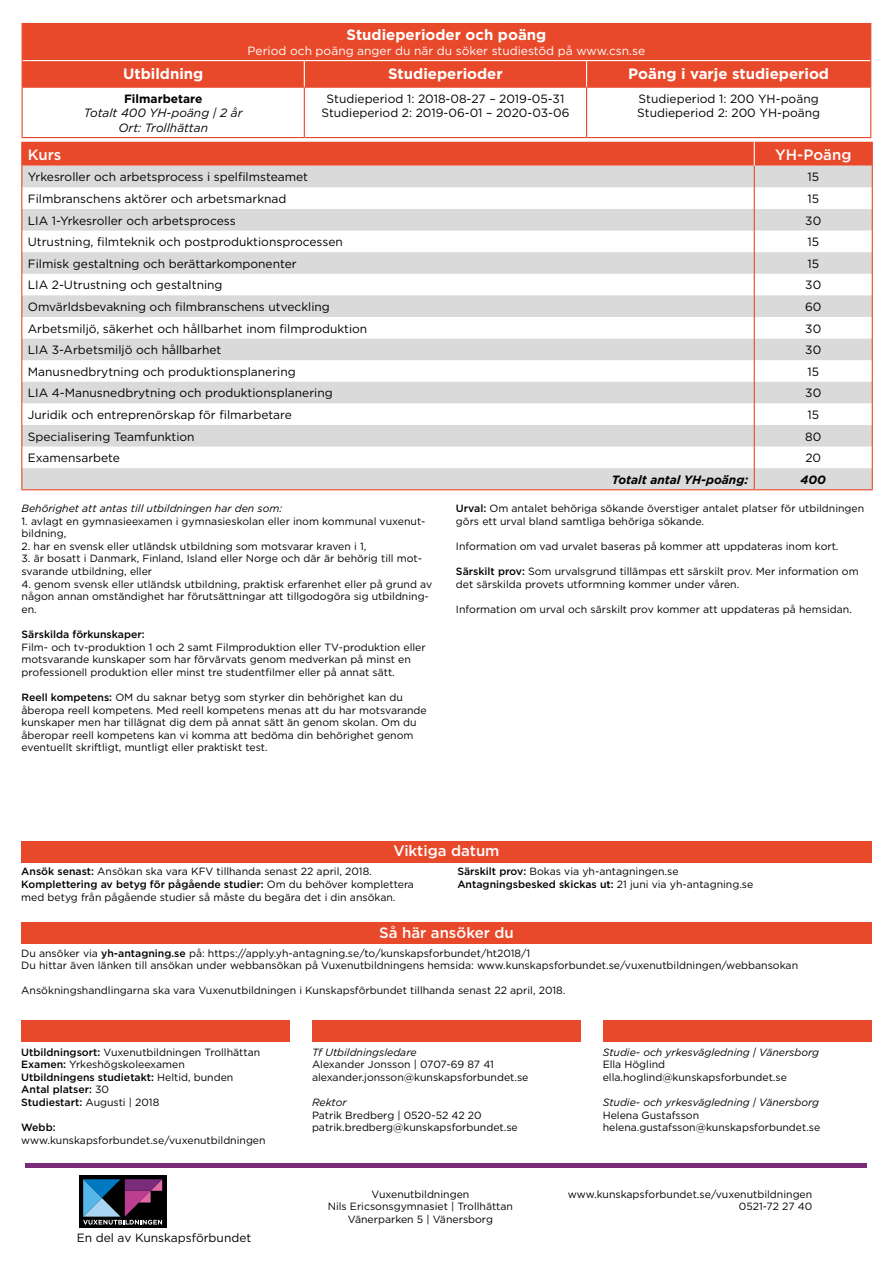
<style>
.page{position:relative;width:893px;height:1263px;background:#fff}
.page>*{position:absolute;margin:0;border:0;box-sizing:border-box;transform-origin:0 0}
.t1{font:700 15px "Gotham";color:#fff}
.t2{font:500 15px "Gotham";color:#fff}
.t3{font:12px/14.4px "Gotham";color:#000;text-align:center}
.t4{font:12px "Gotham";color:#fff}
.t5{font:italic 12px/14.4px "Gotham";color:#000;text-align:center}
.t6{font:italic 700 12px "Gotham";color:#000}
.t7{font:700 12px "Gotham";color:#000}
.t8{font:10.5px/12.6px "Gotham";color:#000}
.t9{font:italic 10.5px "Gotham";color:#000}
.t10{font:500 10.5px "Gotham";color:#000}
.s1{font-weight:500}
</style>
<div class="page">
<div style="left:21px;top:1020px;width:269px;height:21px;background:#e9492b"></div>
<div style="left:312px;top:1020px;width:269px;height:21px;background:#e9492b"></div>
<div style="left:21px;top:841px;width:851px;height:21px;background:#e9492b"></div>
<div style="left:21px;top:923px;width:851px;height:21px;background:#e9492b"></div>
<div style="left:23px;top:23px;width:847px;height:64px;background:#e9492b"></div>
<svg style="left:22px;top:61px;width:1px;height:26px"></svg>
<svg style="left:870px;top:61px;width:1px;height:26px"></svg>
<hr style="left:22px;top:87px;width:282px;height:1px;background:#e9492b">
<hr style="left:304px;top:87px;width:283px;height:1px;background:#e9492b">
<hr style="left:587px;top:87px;width:284px;height:1px;background:#e9492b">
<hr style="left:22px;top:23px;width:1px;height:38px;background:#e9492b">
<hr style="left:870px;top:23px;width:1px;height:38px;background:#e9492b">
<hr style="left:23px;top:60px;width:281px;height:1px;background:#fff">
<hr style="left:304px;top:60px;width:283px;height:1px;background:#fff">
<hr style="left:587px;top:60px;width:283px;height:1px;background:#fff">
<hr style="left:22px;top:88px;width:1px;height:49px;background:#e9492b">
<hr style="left:304px;top:88px;width:1px;height:49px;background:#e9492b">
<hr style="left:586px;top:88px;width:1px;height:49px;background:#e9492b">
<hr style="left:870px;top:88px;width:1px;height:49px;background:#e9492b">
<hr style="left:22px;top:137px;width:282px;height:1px;background:#e9492b">
<hr style="left:304px;top:137px;width:283px;height:1px;background:#e9492b">
<hr style="left:587px;top:137px;width:284px;height:1px;background:#e9492b">
<svg style="left:304px;top:61px;width:1px;height:26px"></svg>
<svg style="left:586px;top:61px;width:1px;height:26px"></svg>
<div style="left:79px;top:1175px;width:88px;height:52px;background:#000"></div>
<svg style="left:83px;top:1179px;width:79px;height:45px"></svg>
<div style="left:25px;top:1163px;width:842px;height:5px;background:#7a2b7a"></div>
<svg style="left:21px;top:142px;width:852px;height:347px"></svg>
<hr style="left:21px;top:489px;width:733px;height:1px;background:#e9492b">
<hr style="left:754px;top:489px;width:119px;height:1px;background:#e9492b">
<div style="left:603px;top:1020px;width:269px;height:21px;background:#e9492b"></div>
<h1 class="t1" style="left:346px;top:25px;width:201px">Studieperioder och poäng</h1>
<p class="t4" style="left:248px;top:43px;width:399px">Period och poäng anger du när du söker studiestöd på www.csn.se</p>
<h1 class="t1" style="left:123px;top:63px;width:82px">Utbildning</h1>
<h1 class="t1" style="left:388px;top:63px;width:116px">Studieperioder</h1>
<h1 class="t1" style="left:628px;top:63px;width:202px">Poäng i varje studieperiod</h1>
<p class="t7" style="left:124px;top:91px;width:80px">Filmarbetare</p>
<p class="t5" style="left:84px;top:105px;width:160px">Totalt 400 YH-poäng | 2 år<br>Ort: Trollhättan</p>
<p class="t3" style="left:321px;top:91px;width:249px">Studieperiod 1: 2018-08-27 – 2019-05-31<br>Studieperiod 2: 2019-06-01 – 2020-03-06</p>
<p class="t3" style="left:637px;top:91px;width:184px;text-align:left">Studieperiod 1: 200 YH-poäng<br>Studieperiod 2: 200 YH-poäng</p>
<h1 class="t2" style="left:28px;top:145px;width:35px">Kurs</h1>
<h1 class="t2" style="left:775px;top:145px;width:78px">YH-Poäng</h1>
<p class="t3" style="left:28px;top:170px;width:282px">Yrkesroller och arbetsprocess i spelfilmsteamet</p>
<p class="t3" style="left:807px;top:170px;width:13px">15</p>
<p class="t3" style="left:28px;top:191px;width:260px">Filmbranschens aktörer och arbetsmarknad</p>
<p class="t3" style="left:807px;top:191px;width:13px">15</p>
<p class="t3" style="left:28px;top:213px;width:209px">LIA 1-Yrkesroller och arbetsprocess</p>
<p class="t3" style="left:805px;top:213px;width:17px">30</p>
<p class="t3" style="left:28px;top:234px;width:317px">Utrustning, filmteknik och postproduktionsprocessen</p>
<p class="t3" style="left:807px;top:234px;width:13px">15</p>
<p class="t3" style="left:28px;top:256px;width:270px">Filmisk gestaltning och berättarkomponenter</p>
<p class="t3" style="left:807px;top:256px;width:13px">15</p>
<p class="t3" style="left:28px;top:278px;width:196px">LIA 2-Utrustning och gestaltning</p>
<p class="t3" style="left:805px;top:278px;width:17px">30</p>
<p class="t3" style="left:28px;top:299px;width:304px">Omvärldsbevakning och filmbranschens utveckling</p>
<p class="t3" style="left:805px;top:299px;width:18px">60</p>
<p class="t3" style="left:28px;top:321px;width:341px">Arbetsmiljö, säkerhet och hållbarhet inom filmproduktion</p>
<p class="t3" style="left:805px;top:321px;width:17px">30</p>
<p class="t3" style="left:28px;top:342px;width:195px">LIA 3-Arbetsmiljö och hållbarhet</p>
<p class="t3" style="left:805px;top:342px;width:17px">30</p>
<p class="t3" style="left:28px;top:364px;width:269px">Manusnedbrytning och produktionsplanering</p>
<p class="t3" style="left:807px;top:364px;width:13px">15</p>
<p class="t3" style="left:28px;top:386px;width:306px">LIA 4-Manusnedbrytning och produktionsplanering</p>
<p class="t3" style="left:805px;top:386px;width:17px">30</p>
<p class="t3" style="left:28px;top:407px;width:266px">Juridik och entreprenörskap för filmarbetare</p>
<p class="t3" style="left:807px;top:407px;width:13px">15</p>
<p class="t3" style="left:28px;top:429px;width:168px">Specialisering Teamfunktion</p>
<p class="t3" style="left:805px;top:429px;width:18px">80</p>
<p class="t3" style="left:28px;top:450px;width:94px">Examensarbete</p>
<p class="t3" style="left:805px;top:450px;width:17px">20</p>
<p class="t6" style="left:612px;top:472px;width:138px">Totalt antal YH-poäng:</p>
<p class="t6" style="left:801px;top:472px;width:27px">400</p>
<p class="t9" style="left:22px;top:501px;width:262px">Behörighet att antas till utbildningen har den som:</p>
<p class="t8" style="left:22px;top:514px;width:406px">1. avlagt en gymnasieexamen i gymnasieskolan eller inom kommunal vuxenut&shy;bildning,</p>
<p class="t8" style="left:22px;top:539px;width:346px">2. har en svensk eller utländsk utbildning som motsvarar kraven i 1,</p>
<p class="t8" style="left:22px;top:552px;width:402px">3. är bosatt i Danmark, Finland, Island eller Norge och där är behörig till mot&shy;svarande utbildning, eller</p>
<p class="t8" style="left:22px;top:577px;width:412px">4. genom svensk eller utländsk utbildning, praktisk erfarenhet eller på grund av någon annan omständighet har förutsättningar att tillgodogöra sig utbildning&shy;en.</p>
<p class="t10" style="left:22px;top:627px;width:125px">Särskilda förkunskaper:</p>
<p class="t8" style="left:22px;top:640px;width:406px">Film- och tv-produktion 1 och 2 samt Filmproduktion eller TV-produktion eller motsvarande kunskaper som har förvärvats genom medverkan på minst en professionell produktion eller minst tre studentfilmer eller på annat sätt.</p>
<p class="t8" style="left:22px;top:691px;width:407px"><span class="s1">Reell kompetens:</span> OM du saknar betyg som styrker din behörighet kan du åberopa reell kompetens. Med reell kompetens menas att du har motsvarande kunskaper men har tillägnat dig dem på annat sätt än genom skolan. Om du åberopar reell kompetens kan vi komma att bedöma din behörighet genom eventuellt skriftligt, muntligt eller praktiskt test.</p>
<p class="t8" style="left:456px;top:502px;width:410px"><span class="s1">Urval:</span> Om antalet behöriga sökande överstiger antalet platser för utbildningen görs ett urval bland samtliga behöriga sökande.</p>
<p class="t8" style="left:456px;top:539px;width:384px">Information om vad urvalet baseras på kommer att uppdateras inom kort.</p>
<p class="t8" style="left:456px;top:565px;width:404px"><span class="s1">Särskilt prov:</span> Som urvalsgrund tillämpas ett särskilt prov. Mer information om det särskilda provets utformning kommer under våren.</p>
<p class="t8" style="left:456px;top:602px;width:397px">Information om urval och särskilt prov kommer att uppdateras på hemsidan.</p>
<h1 class="t2" style="left:393px;top:841px;width:108px">Viktiga datum</h1>
<p class="t8" style="left:21px;top:865px;width:394px"><span class="s1">Ansök senast:</span> Ansökan ska vara KFV tillhanda senast 22 april, 2018.<br><span class="s1">Komplettering av betyg för pågående studier:</span> Om du behöver komplettera med betyg från pågående studier så måste du begära det i din ansökan.</p>
<p class="t8" style="left:457px;top:865px;width:297px"><span class="s1">Särskilt prov:</span> Bokas via yh-antagningen.se<br><span class="s1">Antagningsbesked skickas ut:</span> 21 juni via yh-antagning.se</p>
<h1 class="t2" style="left:379px;top:922px;width:136px">Så här ansöker du</h1>
<p class="t8" style="left:21px;top:946px;width:778px">Du ansöker via <span class="s1">yh-antagning.se</span> på: https://apply.yh-antagning.se/to/kunskapsforbundet/ht2018/1<br>Du hittar även länken till ansökan under webbansökan på Vuxenutbildningens hemsida: www.kunskapsforbundet.se/vuxenutbildningen/webbansokan</p>
<p class="t8" style="left:21px;top:984px;width:546px">Ansökningshandlingarna ska vara Vuxenutbildningen i Kunskapsförbundet tillhanda senast 22 april, 2018.</p>
<p class="t8" style="left:21px;top:1045px;width:240px"><span class="s1">Utbildningsort:</span> Vuxenutbildningen Trollhättan <span class="s1">Examen:</span> Yrkeshögskoleexamen <span class="s1">Utbildningens studietakt:</span> Heltid, bunden <span class="s1">Antal platser:</span> 30<br><span class="s1">Studiestart:</span> Augusti | 2018</p>
<p class="t10" style="left:21px;top:1120px;width:36px">Webb:</p>
<p class="t8" style="left:21px;top:1133px;width:246px">www.kunskapsforbundet.se/vuxenutbildningen</p>
<p class="t3" style="left:77px;top:1230px;width:176px">En del av Kunskapsförbundet</p>
<p class="t9" style="left:312px;top:1045px;width:106px">Tf Utbildningsledare</p>
<p class="t8" style="left:312px;top:1058px;width:218px">Alexander Jonsson | 0707-69 87 41 alexander.jonsson@kunskapsforbundet.se</p>
<p class="t9" style="left:312px;top:1095px;width:36px">Rektor</p>
<p class="t8" style="left:312px;top:1108px;width:207px">Patrik Bredberg | 0520-52 42 20 patrik.bredberg@kunskapsforbundet.se</p>
<p class="t9" style="left:603px;top:1045px;width:218px">Studie- och yrkesvägledning | Vänersborg</p>
<p class="t8" style="left:603px;top:1058px;width:186px">Ella Höglind ella.hoglind@kunskapsforbundet.se</p>
<p class="t9" style="left:603px;top:1095px;width:218px">Studie- och yrkesvägledning | Vänersborg</p>
<p class="t8" style="left:603px;top:1108px;width:219px">Helena Gustafsson helena.gustafsson@kunskapsforbundet.se</p>
<p class="t8" style="left:328px;top:1187px;width:187px;text-align:center">Vuxenutbildningen<br>Nils Ericsonsgymnasiet | Trollhättan<br>Vänerparken 5 | Vänersborg</p>
<p class="t8" style="left:568px;top:1187px;width:246px;text-align:right">www.kunskapsforbundet.se/vuxenutbildningen<br>0521-72 27 40</p>
</div>
